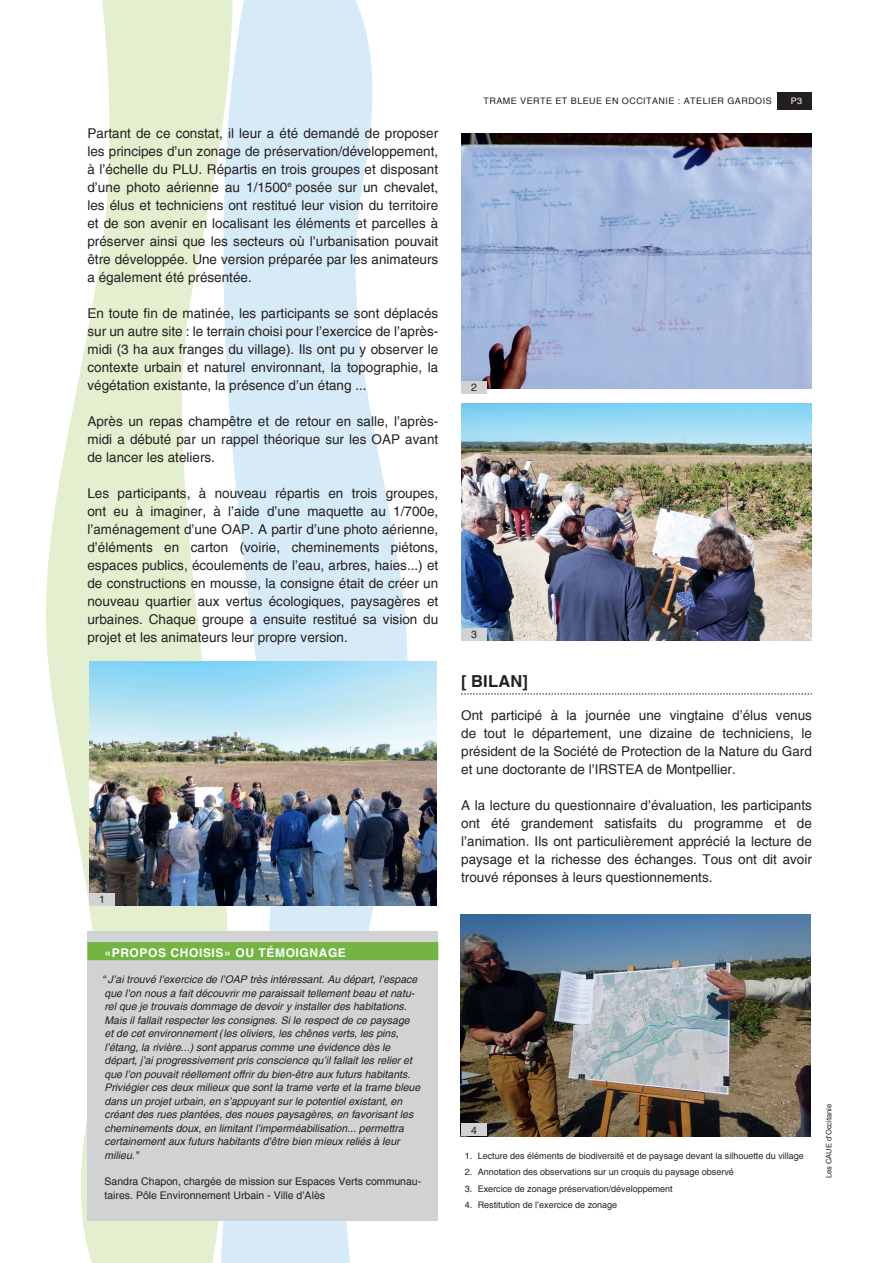
<style>
.page{position:relative;width:893px;height:1263px;background:#fff}
.page>*{position:absolute;margin:0;border:0;box-sizing:border-box;transform-origin:0 0}
.t1{font:700 16.5px "Helvetica";letter-spacing:.01em;color:#231f20}
.t2{font:13.5px/18px "Helvetica";color:#231f20;text-align:justify}
.t3{font:700 12px "Helvetica";letter-spacing:.05em;color:#fff}
.t4{font:italic 10.5px/13.5px "Helvetica";color:#231f20}
.t5{font:10.5px/13.5px "Helvetica";color:#231f20}
.t6{font:9px "Helvetica";color:#231f20}
.t7{font:9px "Helvetica";letter-spacing:.05em;color:#231f20}
.t8{font:9px "Helvetica";color:#fff}
.t9{font:7.5px "Helvetica";color:#231f20}
</style>
<div class="page">
<div style="left:778px;top:92px;width:34px;height:17px;background:#231f20"></div>
<svg style="left:46px;top:0;width:173px;height:1263px;fill:#e4efcf"></svg>
<svg style="left:219px;top:0;width:190px;height:1263px;fill:#d7eaf7"></svg>
<div style="left:87px;top:931px;width:351px;height:289px;background:#d1d2d4"></div>
<div style="left:87px;top:942px;width:351px;height:18px;background:#74b443"></div>
<svg style="left:461px;top:694px;width:351px;height:1px"></svg>
<img style="left:89px;top:662px;width:347px;height:244px">
<div style="left:89px;top:893px;width:26px;height:13px;background:#d1d2d4"></div>
<img style="left:461px;top:133px;width:351px;height:255px">
<div style="left:461px;top:381px;width:26px;height:12px;background:#d1d2d4"></div>
<img style="left:461px;top:404px;width:351px;height:237px">
<div style="left:461px;top:628px;width:26px;height:13px;background:#d1d2d4"></div>
<img style="left:461px;top:914px;width:349px;height:222px">
<div style="left:461px;top:1123px;width:26px;height:13px;background:#d1d2d4"></div>
<p class="t2" style="left:87px;top:125px;width:352px">Partant de ce constat, il leur a été demandé de proposer les principes d’un zonage de préservation/développement, à l’échelle du PLU. Répartis en trois groupes et disposant d’une photo aérienne au 1/1500<sup>e</sup> posée sur un chevalet, les élus et techniciens ont restitué leur vision du territoire et de son avenir en localisant les éléments et parcelles à préserver ainsi que les secteurs où l’urbanisation pouvait être développée. Une version préparée par les animateurs a également été présentée.</p>
<p class="t2" style="left:87px;top:305px;width:352px">En toute fin de matinée, les participants se sont déplacés sur un autre site : le terrain choisi pour l’exercice de l’après&shy;midi (3 ha aux franges du village). Ils ont pu y observer le contexte urbain et naturel environnant, la topographie, la végétation existante, la présence d’un étang ...</p>
<p class="t2" style="left:87px;top:413px;width:352px">Après un repas champêtre et de retour en salle, l’après&shy;midi a débuté par un rappel théorique sur les OAP avant de lancer les ateliers.</p>
<p class="t2" style="left:87px;top:485px;width:352px">Les participants, à nouveau répartis en trois groupes, ont eu à imaginer, à l’aide d’une maquette au 1/700e, l’aménagement d’une OAP. A partir d’une photo aérienne, d’éléments en carton (voirie, cheminements piétons, espaces publics, écoulements de l’eau, arbres, haies...) et de constructions en mousse, la consigne était de créer un nouveau quartier aux vertus écologiques, paysagères et urbaines. Chaque groupe a ensuite restitué sa vision du projet et les animateurs leur propre version.</p>
<p class="t5" style="left:99px;top:893px;width:7px">1</p>
<p class="t3" style="left:104px;top:945px;width:243px">«PROPOS CHOISIS» OU TÉMOIGNAGE</p>
<p class="t4" style="left:104px;top:973px;width:317px">“J’ai trouvé l’exercice de l’OAP très intéressant. Au départ, l’espace que l’on nous a fait découvrir me paraissait tellement beau et natu&shy;rel que je trouvais dommage de devoir y installer des habitations.<br>Mais il fallait respecter les consignes. Si le respect de ce paysage et de cet environnement (les oliviers, les chênes verts, les pins, l’étang, la rivière...) sont apparus comme une évidence dès le départ, j’ai progressivement pris conscience qu’il fallait les relier et que l’on pouvait réellement offrir du bien-être aux futurs habitants.<br>Priviégier ces deux milieux que sont la trame verte et la trame bleue dans un projet urbain, en s’appuyant sur le potentiel existant, en créant des rues plantées, des noues paysagères, en favorisant les cheminements doux, en limitant l’imperméabilisation... permettra certainement aux futurs habitants d’être bien mieux reliés à leur milieu.”</p>
<p class="t5" style="left:104px;top:1175px;width:318px">Sandra Chapon, chargée de mission sur Espaces Verts communau&shy;taires. Pôle Environnement Urbain - Ville d’Alès</p>
<p class="t7" style="left:484px;top:95px;width:290px">TRAME VERTE ET BLEUE EN OCCITANIE : ATELIER GARDOIS</p>
<p class="t8" style="left:791px;top:96px;width:13px">P3</p>
<p class="t5" style="left:471px;top:381px;width:7px">2</p>
<p class="t5" style="left:471px;top:628px;width:7px">3</p>
<p class="t1" style="left:461px;top:671px;width:68px">[ BILAN]</p>
<p class="t2" style="left:461px;top:707px;width:352px">Ont participé à la journée une vingtaine d’élus venus de tout le département, une dizaine de techniciens, le président de la Société de Protection de la Nature du Gard et une doctorante de l’IRSTEA de Montpellier.</p>
<p class="t2" style="left:461px;top:797px;width:352px">A la lecture du questionnaire d’évaluation, les participants ont été grandement satisfaits du programme et de l’animation. Ils ont particulièrement apprécié la lecture de paysage et la richesse des échanges. Tous ont dit avoir trouvé réponses à leurs questionnements.</p>
<p class="t5" style="left:471px;top:1123px;width:7px">4</p>
<p class="t6" style="left:465px;top:1150px;width:340px">1. Lecture des éléments de biodiversité et de paysage devant la silhouette du village</p>
<p class="t6" style="left:465px;top:1167px;width:270px">2. Annotation des observations sur un croquis du paysage observé</p>
<p class="t6" style="left:465px;top:1183px;width:209px">3. Exercice de zonage préservation/développement</p>
<p class="t6" style="left:465px;top:1199px;width:154px">4. Restitution de l’exercice de zonage</p>
<p class="t9" style="left:824px;top:1178px;width:76px;rotate:-90deg">Les CAUE d’Occitanie</p>
</div>
